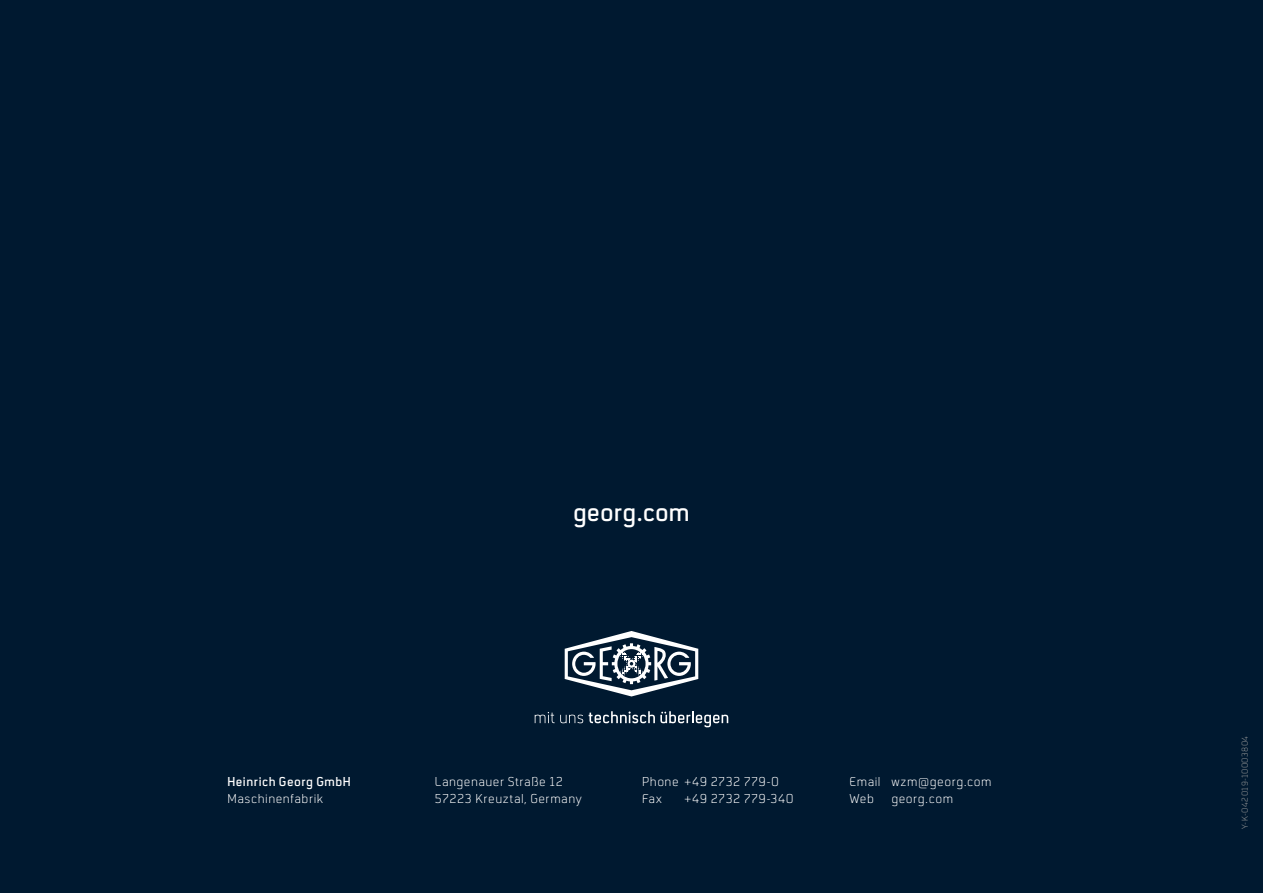
<style>
.page{position:relative;width:1263px;height:893px;background:#001930}
.page>*{position:absolute;margin:0;border:0;box-sizing:border-box;transform-origin:0 0}
.t1{font:600 27px "Neustadt";color:#fff}
.t2{font:300 13.5px/17.2px "Neustadt";letter-spacing:.035em;color:#fff}
.t3{font:600 13.5px "Neustadt";letter-spacing:.035em;color:#fff}
.t4{font:300 9px "Neustadt";letter-spacing:.05em;color:#9d9d9c}
</style>
<div class="page">
<svg style="left:535px;top:712px;width:48px;height:11px"></svg>
<svg style="left:589px;top:711px;width:139px;height:16px"></svg>
<svg style="left:564px;top:631px;width:135px;height:66px"></svg>
<h1 class="t1" style="left:573px;top:498px;width:118px">georg.com</h1>
<p class="t3" style="left:227px;top:774px;width:125px">Heinrich Georg GmbH</p>
<p class="t2" style="left:227px;top:790px;width:97px">Maschinenfabrik</p>
<p class="t2" style="left:435px;top:773px;width:149px">Langenauer Straße 12<br>57223 Kreuztal, Germany</p>
<p class="t2" style="left:642px;top:773px;width:139px">Phone +49 2732 779-0<br>Fax</p>
<p class="t2" style="left:684px;top:790px;width:111px">+49 2732 779-340</p>
<p class="t2" style="left:849px;top:773px;width:144px">Email wzm@georg.com<br>Web</p>
<p class="t2" style="left:891px;top:790px;width:63px">georg.com</p>
<p class="t4" style="left:1240px;top:829px;width:95px;rotate:-90deg">Y-K-042019-10003804</p>
</div>
